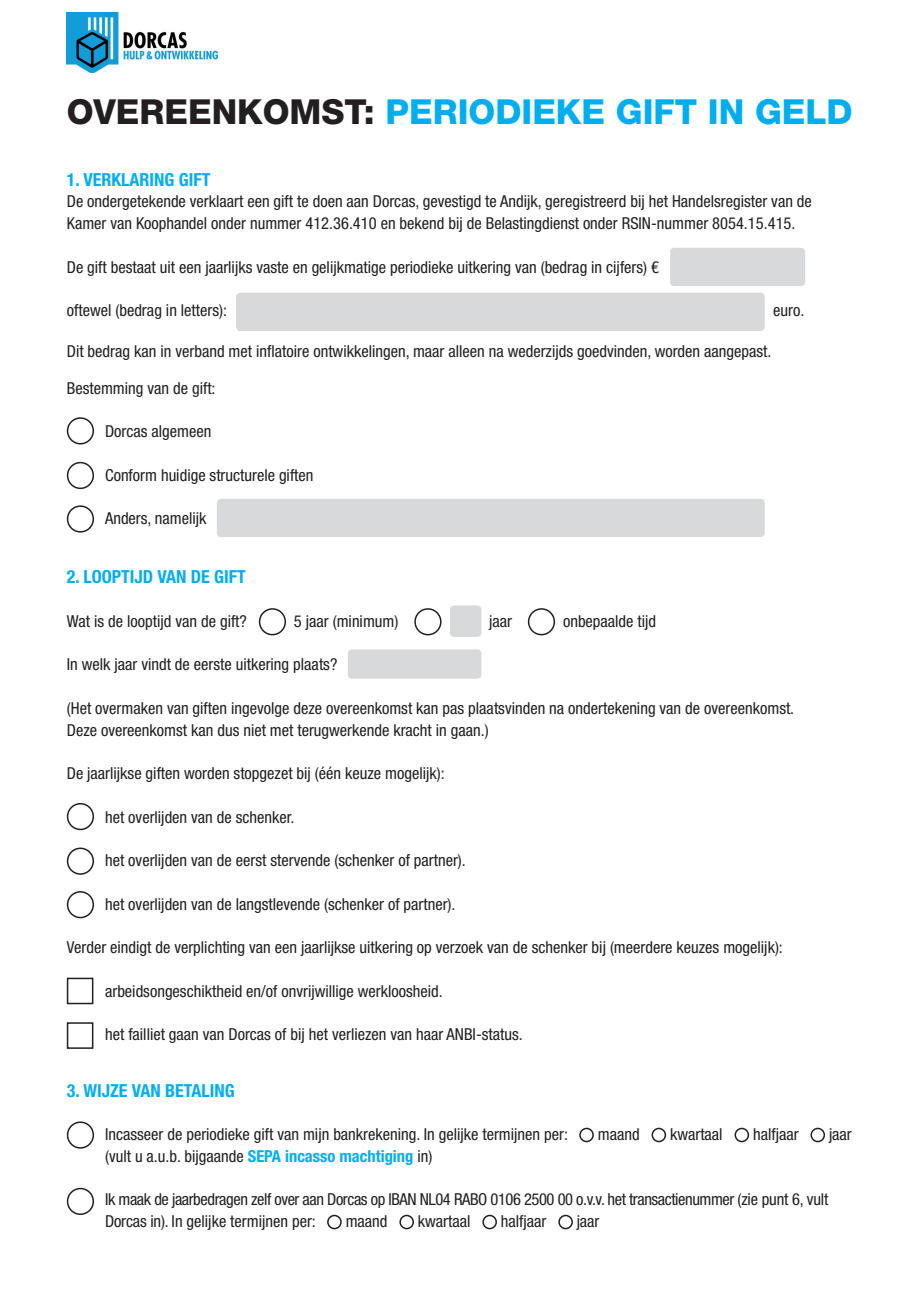
<style>
.page{position:relative;width:919px;height:1289px;background:#fff}
.page>*{position:absolute;margin:0;border:0;box-sizing:border-box;transform-origin:0 0}
.t1{font:800 34.5px "Helvetica Neue LT Std";color:#00aeef}
.t2{font:700 condensed 18px "Helvetica Neue LT Std";color:#00aeef}
.t3{font:condensed 16.5px/21.8px "Helvetica Neue LT Std";color:#231f20}
.t4{font:condensed 16.5px/21.8px "Helvetica Neue LT Std";letter-spacing:-.025em;color:#231f20}
.s1{color:#231f20}
.s2{font-weight:700;color:#00aeef}
</style>
<div class="page">
<img style="left:67px;top:13px;width:150px;height:60px">
<div style="left:67px;top:417px;width:27px;height:27px;border:2px solid #231f20;border-radius:50%"></div>
<div style="left:67px;top:462px;width:27px;height:27px;border:2px solid #231f20;border-radius:50%"></div>
<div style="left:67px;top:505px;width:27px;height:27px;border:2px solid #231f20;border-radius:50%"></div>
<div style="left:259px;top:608px;width:27px;height:27px;border:2px solid #231f20;border-radius:50%"></div>
<div style="left:414px;top:608px;width:27px;height:27px;border:2px solid #231f20;border-radius:50%"></div>
<div style="left:528px;top:608px;width:27px;height:27px;border:2px solid #231f20;border-radius:50%"></div>
<div style="left:67px;top:803px;width:27px;height:27px;border:2px solid #231f20;border-radius:50%"></div>
<div style="left:67px;top:847px;width:27px;height:27px;border:2px solid #231f20;border-radius:50%"></div>
<div style="left:67px;top:891px;width:27px;height:27px;border:2px solid #231f20;border-radius:50%"></div>
<div style="left:67px;top:977px;width:26px;height:27px;border:2px solid #231f20"></div>
<div style="left:67px;top:1022px;width:26px;height:26px;border:2px solid #231f20"></div>
<div style="left:67px;top:1121px;width:27px;height:27px;border:2px solid #231f20;border-radius:50%"></div>
<div style="left:579px;top:1127px;width:14px;height:15px;border:2px solid #231f20;border-radius:50%"></div>
<div style="left:651px;top:1127px;width:15px;height:15px;border:2px solid #231f20;border-radius:50%"></div>
<div style="left:734px;top:1127px;width:15px;height:15px;border:2px solid #231f20;border-radius:50%"></div>
<div style="left:810px;top:1127px;width:15px;height:15px;border:2px solid #231f20;border-radius:50%"></div>
<div style="left:67px;top:1187px;width:27px;height:27px;border:2px solid #231f20;border-radius:50%"></div>
<div style="left:327px;top:1214px;width:14px;height:15px;border:2px solid #231f20;border-radius:50%"></div>
<div style="left:399px;top:1214px;width:15px;height:15px;border:2px solid #231f20;border-radius:50%"></div>
<div style="left:482px;top:1214px;width:15px;height:15px;border:2px solid #231f20;border-radius:50%"></div>
<div style="left:558px;top:1214px;width:15px;height:15px;border:2px solid #231f20;border-radius:50%"></div>
<div style="left:236px;top:293px;width:528px;height:38px;background:#d8d9db;border-radius:4px"></div>
<div style="left:217px;top:499px;width:547px;height:38px;background:#d8d9db;border-radius:4px"></div>
<div style="left:670px;top:248px;width:135px;height:38px;background:#d8d9db;border-radius:4px"></div>
<div style="left:450px;top:605px;width:31px;height:32px;background:#d8d9db;border-radius:4px"></div>
<div style="left:348px;top:649px;width:133px;height:29px;background:#d8d9db;border-radius:4px"></div>
<h1 class="t1" style="left:67px;top:91px;width:787px"><span class="s1">OVEREENKOMST:</span> PERIODIEKE GIFT IN GELD</h1>
<p class="t2" style="left:67px;top:168px;width:145px">1. VERKLARING GIFT</p>
<p class="t3" style="left:67px;top:191px;width:746px">De ondergetekende verklaart een gift te doen aan Dorcas, gevestigd te Andijk, geregistreerd bij het Handelsregister van de<br>Kamer van Koophandel onder nummer 412.36.410 en bekend bij de Belastingdienst onder RSIN-nummer 8054.15.415.</p>
<p class="t3" style="left:67px;top:256px;width:593px">De gift bestaat uit een jaarlijks vaste en gelijkmatige periodieke uitkering van (bedrag in cijfers) €</p>
<p class="t3" style="left:67px;top:299px;width:162px">oftewel (bedrag in letters):</p>
<p class="t3" style="left:773px;top:299px;width:33px">euro.</p>
<p class="t3" style="left:67px;top:340px;width:706px">Dit bedrag kan in verband met inflatoire ontwikkelingen, maar alleen na wederzijds goedvinden, worden aangepast.</p>
<p class="t3" style="left:67px;top:377px;width:150px">Bestemming van de gift:</p>
<p class="t3" style="left:105px;top:420px;width:108px">Dorcas algemeen</p>
<p class="t3" style="left:105px;top:464px;width:210px">Conform huidige structurele giften</p>
<p class="t3" style="left:105px;top:507px;width:103px">Anders, namelijk</p>
<p class="t2" style="left:67px;top:566px;width:180px">2. LOOPTIJD VAN DE GIFT</p>
<p class="t3" style="left:67px;top:610px;width:181px">Wat is de looptijd van de gift?</p>
<p class="t3" style="left:294px;top:610px;width:106px">5 jaar (minimum)</p>
<p class="t3" style="left:489px;top:610px;width:24px">jaar</p>
<p class="t3" style="left:563px;top:610px;width:95px">onbepaalde tijd</p>
<p class="t3" style="left:67px;top:653px;width:272px">In welk jaar vindt de eerste uitkering plaats?</p>
<p class="t3" style="left:67px;top:697px;width:729px">(Het overmaken van giften ingevolge deze overeenkomst kan pas plaatsvinden na ondertekening van de overeenkomst.<br>Deze overeenkomst kan dus niet met terugwerkende kracht in gaan.)</p>
<p class="t3" style="left:67px;top:762px;width:379px">De jaarlijkse giften worden stopgezet bij (één keuze mogelijk):</p>
<p class="t3" style="left:105px;top:806px;width:191px">het overlijden van de schenker.</p>
<p class="t3" style="left:105px;top:849px;width:362px">het overlijden van de eerst stervende (schenker of partner).</p>
<p class="t3" style="left:105px;top:893px;width:352px">het overlijden van de langstlevende (schenker of partner).</p>
<p class="t3" style="left:67px;top:936px;width:717px">Verder eindigt de verplichting van een jaarlijkse uitkering op verzoek van de schenker bij (meerdere keuzes mogelijk):</p>
<p class="t3" style="left:105px;top:980px;width:339px">arbeidsongeschiktheid en/of onvrijwillige werkloosheid.</p>
<p class="t3" style="left:105px;top:1023px;width:419px">het failliet gaan van Dorcas of bij het verliezen van haar ANBI-status.</p>
<p class="t2" style="left:67px;top:1079px;width:169px">3. WIJZE VAN BETALING</p>
<p class="t3" style="left:105px;top:1123px;width:464px">Incasseer de periodieke gift van mijn bankrekening. In gelijke termijnen per:</p>
<p class="t3" style="left:597px;top:1123px;width:43px">maand</p>
<p class="t3" style="left:670px;top:1123px;width:54px">kwartaal</p>
<p class="t3" style="left:753px;top:1123px;width:47px">halfjaar</p>
<p class="t3" style="left:829px;top:1123px;width:24px">jaar</p>
<p class="t3" style="left:105px;top:1145px;width:329px">(vult u a.u.b. bijgaande <span class="s2">SEPA incasso machtiging</span> in)</p>
<p class="t4" style="left:105px;top:1188px;width:724px">Ik maak de jaarbedragen zelf over aan Dorcas op IBAN NL04 RABO 0106 2500 00 o.v.v. het transactienummer (zie punt 6, vult<br>Dorcas in). In gelijke termijnen per:</p>
<p class="t3" style="left:345px;top:1210px;width:43px">maand</p>
<p class="t3" style="left:418px;top:1210px;width:54px">kwartaal</p>
<p class="t3" style="left:501px;top:1210px;width:47px">halfjaar</p>
<p class="t3" style="left:577px;top:1210px;width:24px">jaar</p>
</div>
